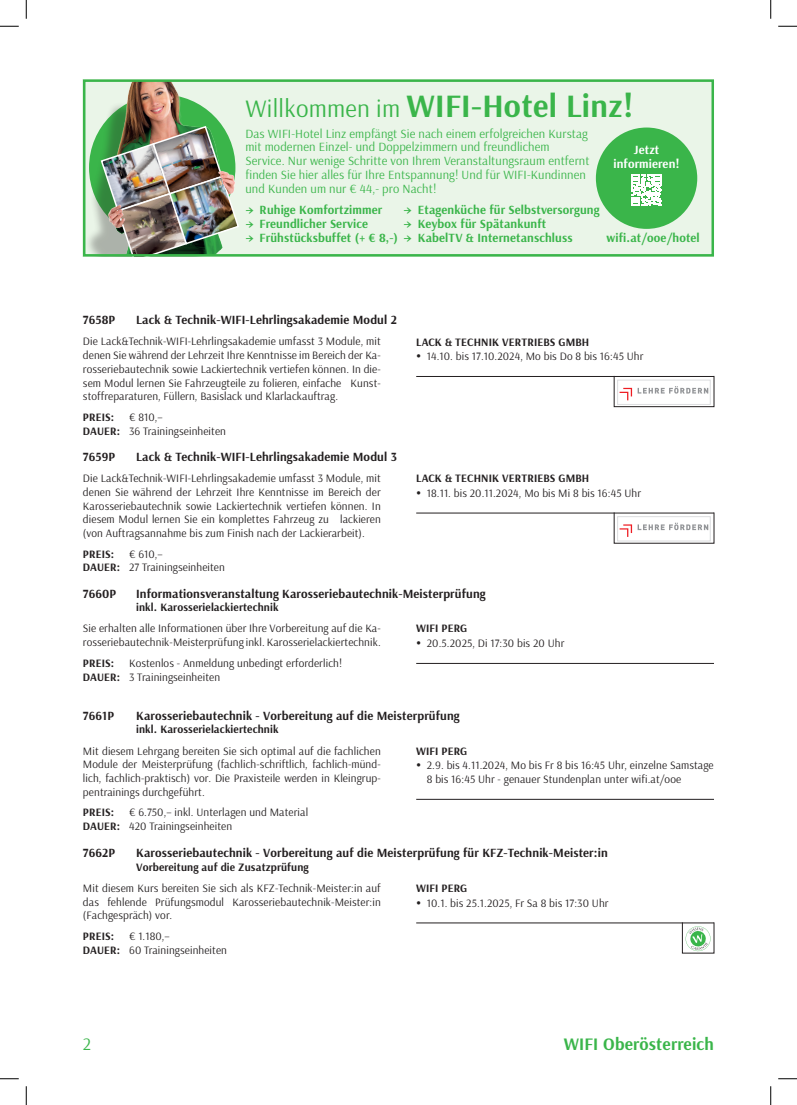
<style>
.page{position:relative;width:797px;height:1105px;background:#fff}
.page>*{position:absolute;margin:0;border:0;box-sizing:border-box;transform-origin:0 0}
.t1{font:700 32.5px "Arsenal";letter-spacing:.01em;color:#3ab54a}
.t2{font:700 17.5px "Arsenal";letter-spacing:.01em;color:#3ab54a}
.t3{font:17.5px "Arsenal";color:#3ab54a}
.Kurstitel_10_11{font:700 12.5px "Arsenal";letter-spacing:.01em;color:#231f20}
.t4{font:12.5px/13.8px "Arsenal";letter-spacing:.01em;color:#3ab54a}
.t5{font:700 12.5px "Arsenal";letter-spacing:.01em;color:#3ab54a}
.t6{font:700 12.5px/13.8px "Arsenal";letter-spacing:.01em;color:#fff;text-align:center}
.Kurstext_9_11pt{font:11.25px/13.8px "Arsenal";letter-spacing:.01em;color:#231f20;text-align:justify}
.Dauer{font:11.25px "Arsenal";letter-spacing:.01em;color:#231f20}
.Preis{font:11.25px "Arsenal";letter-spacing:.01em;color:#231f20}
.Kurstitel_10_11-2{font:700 11.25px "Arsenal";letter-spacing:.01em;color:#231f20}
.Ort{font:700 11.25px "Arsenal";letter-spacing:.01em;color:#231f20}
.Preis-2{font:700 11.25px "Arsenal";letter-spacing:.01em;color:#231f20}
.s1{font-weight:400;font-size:25px}
.s2{font-weight:700}
</style>
<div class="page">
<div style="left:83px;top:79px;width:631px;height:178px;background:#eaf5e8"></div>
<img style="left:88px;top:82px;width:134px;height:172px">
<img style="left:100px;top:125px;width:139px;height:129px">
<img style="left:108px;top:171px;width:127px;height:55px">
<div style="left:596px;top:128px;width:101px;height:101px;background:#3ab54a;border-radius:50%"></div>
<svg style="left:631px;top:175px;width:31px;height:31px"></svg>
<div style="left:83px;top:79px;width:631px;height:178px;border:2px solid #3ab54a"></div>
<div style="left:614px;top:376px;width:100px;height:31px;border:1px solid #231f20"></div>
<hr style="left:416px;top:376px;width:298px;height:1px;background:#231f20">
<div style="left:617px;top:380px;width:93px;height:25px;border:1px solid #dcdddf"></div>
<svg style="left:619px;top:386px;width:89px;height:14px"></svg>
<hr style="left:416px;top:513px;width:298px;height:1px;background:#231f20">
<div style="left:617px;top:516px;width:93px;height:25px;border:1px solid #dcdddf"></div>
<svg style="left:619px;top:523px;width:89px;height:14px"></svg>
<hr style="left:416px;top:663px;width:298px;height:1px;background:#231f20">
<hr style="left:416px;top:799px;width:298px;height:1px;background:#231f20">
<div style="left:682px;top:922px;width:32px;height:31px;border:1px solid #231f20"></div>
<hr style="left:416px;top:923px;width:298px;height:1px;background:#231f20">
<svg style="left:685px;top:926px;width:25px;height:25px"></svg>
<svg style="left:0;top:25px;width:19px;height:2px"></svg>
<svg style="left:778px;top:25px;width:19px;height:2px"></svg>
<svg style="left:0;top:1078px;width:19px;height:1px"></svg>
<svg style="left:778px;top:1078px;width:19px;height:1px"></svg>
<svg style="left:25px;top:0;width:2px;height:19px"></svg>
<svg style="left:25px;top:1086px;width:2px;height:19px"></svg>
<svg style="left:770px;top:0;width:1px;height:19px"></svg>
<svg style="left:770px;top:1086px;width:1px;height:19px"></svg>
<p class="t1" style="left:245px;top:83px;width:389px"><span class="s1">Willkommen im</span> WIFI-Hotel Linz!</p>
<p class="t6" style="left:613px;top:143px;width:68px">Jetzt informieren!</p>
<p class="t4" style="left:245px;top:126px;width:345px">Das WIFI-Hotel Linz empfängt Sie nach einem erfolgreichen Kurstag mit modernen Einzel- und Doppelzimmern und freundlichem Service. Nur wenige Schritte von Ihrem Veranstaltungsraum entfernt finden Sie hier alles für Ihre Entspannung! Und für WIFI-Kundinnen und Kunden um nur € 44,- pro Nacht!</p>
<p class="t5" style="left:245px;top:201px;width:138px">→ Ruhige Komfortzimmer</p>
<p class="t5" style="left:245px;top:215px;width:124px">→ Freundlicher Service</p>
<p class="t5" style="left:245px;top:229px;width:329px">→ Frühstücksbuffet (+ € 8,-) → KabelTV &amp; Internetanschluss</p>
<p class="t5" style="left:403px;top:201px;width:197px">→ Etagenküche für Selbstversorgung</p>
<p class="t5" style="left:403px;top:215px;width:144px">→ Keybox für Spätankunft</p>
<p class="t5" style="left:606px;top:229px;width:95px">wifi.at/ooe/hotel</p>
<p class="Kurstitel_10_11" style="left:83px;top:311px;width:34px">7658P</p>
<p class="Kurstitel_10_11" style="left:136px;top:311px;width:262px">Lack &amp; Technik-WIFI-Lehrlingsakademie Modul 2</p>
<p class="Kurstext_9_11pt" style="left:83px;top:335px;width:299px">Die Lack&amp;Technik-WIFI-Lehrlingsakademie umfasst 3 Module, mit denen Sie während der Lehrzeit Ihre Kenntnisse im Bereich der Ka&shy;rosseriebautechnik sowie Lackiertechnik vertiefen können. In die&shy;sem Modul lernen Sie Fahrzeugteile zu folieren, einfache Kunst&shy;stoffreparaturen, Füllern, Basislack und Klarlackauftrag.</p>
<p class="Preis-2" style="left:83px;top:409px;width:33px">PREIS:</p>
<p class="Preis" style="left:129px;top:410px;width:35px">€ 810,–</p>
<p class="Dauer" style="left:83px;top:423px;width:144px"><span class="s2">DAUER:</span> 36 Trainingseinheiten</p>
<p class="Kurstitel_10_11" style="left:83px;top:448px;width:34px">7659P</p>
<p class="Kurstitel_10_11" style="left:136px;top:448px;width:262px">Lack &amp; Technik-WIFI-Lehrlingsakademie Modul 3</p>
<p class="Kurstext_9_11pt" style="left:83px;top:471px;width:299px">Die Lack&amp;Technik-WIFI-Lehrlingsakademie umfasst 3 Module, mit denen Sie während der Lehrzeit Ihre Kenntnisse im Bereich der Karosseriebautechnik sowie Lackiertechnik vertiefen können. In diesem Modul lernen Sie ein komplettes Fahrzeug zu lackieren (von Auftragsannahme bis zum Finish nach der Lackierarbeit).</p>
<p class="Preis-2" style="left:83px;top:546px;width:33px">PREIS:</p>
<p class="Preis" style="left:129px;top:546px;width:35px">€ 610,–</p>
<p class="Dauer" style="left:83px;top:560px;width:143px"><span class="s2">DAUER:</span> 27 Trainingseinheiten</p>
<p class="Ort" style="left:416px;top:334px;width:175px">LACK &amp; TECHNIK VERTRIEBS GMBH</p>
<p class="Kurstext_9_11pt" style="left:427px;top:349px;width:218px">14.10. bis 17.10.2024, Mo bis Do 8 bis 16:45 Uhr</p>
<p class="Ort" style="left:416px;top:470px;width:175px">LACK &amp; TECHNIK VERTRIEBS GMBH</p>
<p class="Kurstext_9_11pt" style="left:427px;top:486px;width:216px">18.11. bis 20.11.2024, Mo bis Mi 8 bis 16:45 Uhr</p>
<p class="Kurstitel_10_11" style="left:83px;top:584px;width:35px">7660P</p>
<p class="Kurstitel_10_11" style="left:136px;top:584px;width:351px">Informationsveranstaltung Karosseriebautechnik-Meisterprüfung</p>
<p class="Kurstitel_10_11-2" style="left:136px;top:599px;width:144px">inkl. Karosserielackiertechnik</p>
<p class="Kurstext_9_11pt" style="left:83px;top:621px;width:299px">Sie erhalten alle Informationen über Ihre Vorbereitung auf die Ka&shy;rosseriebautechnik-Meisterprüfung inkl. Karosserielackiertechnik.</p>
<p class="Preis-2" style="left:83px;top:655px;width:33px">PREIS:</p>
<p class="Preis" style="left:129px;top:655px;width:215px">Kostenlos - Anmeldung unbedingt erforderlich!</p>
<p class="Dauer" style="left:83px;top:669px;width:139px"><span class="s2">DAUER:</span> 3 Trainingseinheiten</p>
<p class="Ort" style="left:416px;top:621px;width:53px">WIFI PERG</p>
<p class="Kurstext_9_11pt" style="left:427px;top:636px;width:139px">20.5.2025, Di 17:30 bis 20 Uhr</p>
<p class="Kurstitel_10_11" style="left:83px;top:707px;width:33px">7661P</p>
<p class="Kurstitel_10_11" style="left:136px;top:707px;width:325px">Karosseriebautechnik - Vorbereitung auf die Meisterprüfung</p>
<p class="Kurstitel_10_11-2" style="left:136px;top:722px;width:144px">inkl. Karosserielackiertechnik</p>
<p class="Kurstext_9_11pt" style="left:83px;top:744px;width:299px">Mit diesem Lehrgang bereiten Sie sich optimal auf die fachlichen Module der Meisterprüfung (fachlich-schriftlich, fachlich-münd&shy;lich, fachlich-praktisch) vor. Die Praxisteile werden in Kleingrup&shy;pentrainings durchgeführt.</p>
<p class="Preis-2" style="left:83px;top:805px;width:33px">PREIS:</p>
<p class="Preis" style="left:129px;top:805px;width:181px">€ 6.750,– inkl. Unterlagen und Material</p>
<p class="Dauer" style="left:83px;top:819px;width:151px"><span class="s2">DAUER:</span> 420 Trainingseinheiten</p>
<p class="Ort" style="left:416px;top:743px;width:53px">WIFI PERG</p>
<p class="Kurstext_9_11pt" style="left:427px;top:758px;width:288px">2.9. bis 4.11.2024, Mo bis Fr 8 bis 16:45 Uhr, einzelne Samstage<br>8 bis 16:45 Uhr - genauer Stundenplan unter wifi.at/ooe</p>
<p class="Kurstitel_10_11" style="left:83px;top:844px;width:34px">7662P</p>
<p class="Kurstitel_10_11" style="left:136px;top:844px;width:473px">Karosseriebautechnik - Vorbereitung auf die Meisterprüfung für KFZ-Technik-Meister:in</p>
<p class="Kurstitel_10_11-2" style="left:136px;top:859px;width:174px">Vorbereitung auf die Zusatzprüfung</p>
<p class="Kurstext_9_11pt" style="left:83px;top:881px;width:299px">Mit diesem Kurs bereiten Sie sich als KFZ-Technik-Meister:in auf das fehlende Prüfungsmodul Karosseriebautechnik-Meister:in (Fachgespräch) vor.</p>
<p class="Preis-2" style="left:83px;top:928px;width:33px">PREIS:</p>
<p class="Preis" style="left:129px;top:929px;width:42px">€ 1.180,–</p>
<p class="Dauer" style="left:83px;top:942px;width:145px"><span class="s2">DAUER:</span> 60 Trainingseinheiten</p>
<p class="Ort" style="left:416px;top:880px;width:53px">WIFI PERG</p>
<p class="Kurstext_9_11pt" style="left:427px;top:896px;width:183px">10.1. bis 25.1.2025, Fr Sa 8 bis 17:30 Uhr</p>
<h2 class="t3" style="left:83px;top:1032px;width:10px">2</h2>
<h2 class="t2" style="left:564px;top:1032px;width:152px">WIFI Oberösterreich</h2>
</div>
